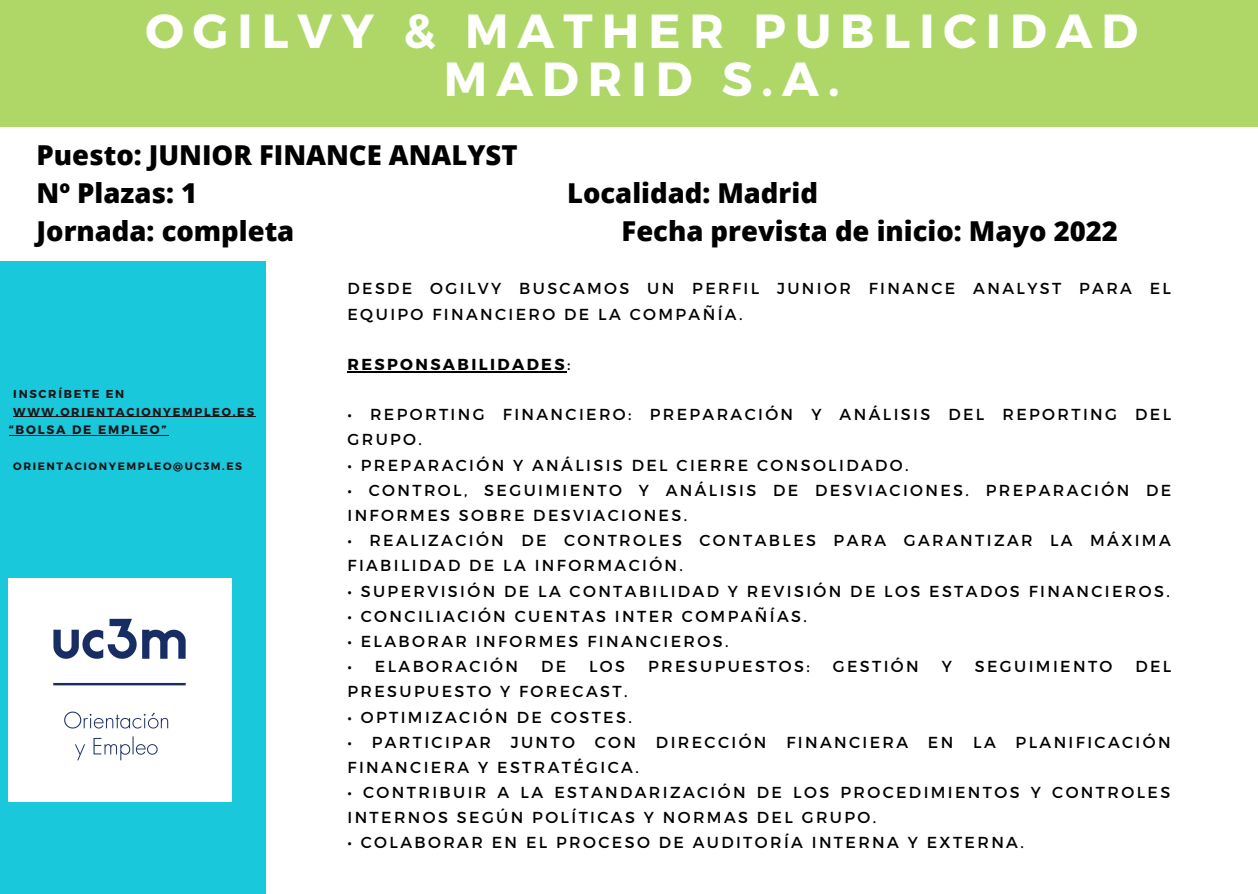
<style>
.page{position:relative;width:1258px;height:894px;background:#fff}
.page>*{position:absolute;margin:0;border:0;box-sizing:border-box;transform-origin:0 0}
.t1{font:700 47.7px/48.3px "Montserrat";letter-spacing:.19em;color:#fff;text-align:center}
.t2{font:800 27.3px "Open Sans";color:#000}
.t3{font:15.9px/25.2px "Montserrat";letter-spacing:.15em;color:#000}
.t4{font:700 15.9px "Montserrat";letter-spacing:.15em;color:#000}
.t5{font:700 12.3px "Montserrat";letter-spacing:.15em;color:#171518}
.t6{font:700 11.4px/17.7px "Montserrat";letter-spacing:.15em;color:#171518}
.t7{font:700 10.8px "Montserrat";letter-spacing:.15em;color:#171518}
.s1{font-weight:400}
</style>
<div class="page">
<div style="left:0;top:0;width:1258px;height:126px;background:#aed768"></div>
<div style="left:0;top:261px;width:266px;height:632px;background:#1ac8db"></div>
<hr style="left:13px;top:416px;width:243px;height:1px;background:#171518">
<hr style="left:9px;top:435px;width:159px;height:1px;background:#171518">
<img style="left:9px;top:578px;width:223px;height:223px">
<hr style="left:347px;top:371px;width:220px;height:1px;background:#000">
<p class="t1" style="left:145px;top:4px;width:994px">OGILVY &amp; MATHER PUBLICIDAD<br>MADRID S.A.</p>
<p class="t2" style="left:37px;top:135px;width:482px">Puesto: JUNIOR FINANCE ANALYST</p>
<p class="t2" style="left:37px;top:174px;width:162px">Nº Plazas: 1</p>
<p class="t2" style="left:567px;top:174px;width:252px">Localidad: Madrid</p>
<p class="t2" style="left:37px;top:212px;width:259px">Jornada: completa</p>
<p class="t2" style="left:621px;top:212px;width:498px">Fecha prevista de inicio: Mayo 2022</p>
<p class="t6" style="left:13px;top:384px;width:242px">INSCRÍBETE EN<br>WWW.ORIENTACIONYEMPLEO.ES</p>
<p class="t5" style="left:9px;top:422px;width:159px">“BOLSA DE EMPLEO”</p>
<p class="t7" style="left:13px;top:459px;width:230px">ORIENTACIONYEMPLEO@UC3M.ES</p>
<p class="t3" style="left:347px;top:275px;width:825px">DESDE OGILVY BUSCAMOS UN PERFIL JUNIOR FINANCE ANALYST PARA EL<br>EQUIPO FINANCIERO DE LA COMPAÑÍA.</p>
<p class="t4" style="left:347px;top:354px;width:224px">RESPONSABILIDADES<span class="s1">:</span></p>
<p class="t3" style="left:347px;top:401px;width:825px">• REPORTING FINANCIERO: PREPARACIÓN Y ANÁLISIS DEL REPORTING DEL<br>GRUPO.</p>
<p class="t3" style="left:347px;top:451px;width:563px">• PREPARACIÓN Y ANÁLISIS DEL CIERRE CONSOLIDADO.</p>
<p class="t3" style="left:347px;top:476px;width:825px">• CONTROL, SEGUIMIENTO Y ANÁLISIS DE DESVIACIONES. PREPARACIÓN DE<br>INFORMES SOBRE DESVIACIONES.</p>
<p class="t3" style="left:347px;top:527px;width:825px">• REALIZACIÓN DE CONTROLES CONTABLES PARA GARANTIZAR LA MÁXIMA<br>FIABILIDAD DE LA INFORMACIÓN.</p>
<p class="t3" style="left:347px;top:577px;width:824px">• SUPERVISIÓN DE LA CONTABILIDAD Y REVISIÓN DE LOS ESTADOS FINANCIEROS.</p>
<p class="t3" style="left:347px;top:602px;width:461px">• CONCILIACIÓN CUENTAS INTER COMPAÑÍAS.</p>
<p class="t3" style="left:347px;top:627px;width:382px">• ELABORAR INFORMES FINANCIEROS.</p>
<p class="t3" style="left:347px;top:653px;width:172px">• ELABORACIÓN</p>
<p class="t3" style="left:541px;top:653px;width:27px">DE</p>
<p class="t3" style="left:589px;top:653px;width:38px">LOS</p>
<p class="t3" style="left:648px;top:653px;width:163px">PRESUPUESTOS:</p>
<p class="t3" style="left:833px;top:653px;width:87px">GESTIÓN</p>
<p class="t3" style="left:942px;top:653px;width:12px">Y</p>
<p class="t3" style="left:975px;top:653px;width:139px">SEGUIMIENTO</p>
<p class="t3" style="left:1135px;top:653px;width:38px">DEL</p>
<p class="t3" style="left:347px;top:678px;width:281px">PRESUPUESTO Y FORECAST.</p>
<p class="t3" style="left:347px;top:703px;width:286px">• OPTIMIZACIÓN DE COSTES.</p>
<p class="t3" style="left:347px;top:728px;width:824px">• PARTICIPAR JUNTO CON DIRECCIÓN FINANCIERA EN LA PLANIFICACIÓN<br>FINANCIERA Y ESTRATÉGICA.</p>
<p class="t3" style="left:347px;top:778px;width:824px">• CONTRIBUIR A LA ESTANDARIZACIÓN DE LOS PROCEDIMIENTOS Y CONTROLES<br>INTERNOS SEGÚN POLÍTICAS Y NORMAS DEL GRUPO.</p>
<p class="t3" style="left:347px;top:829px;width:678px">• COLABORAR EN EL PROCESO DE AUDITORÍA INTERNA Y EXTERNA.</p>
</div>
